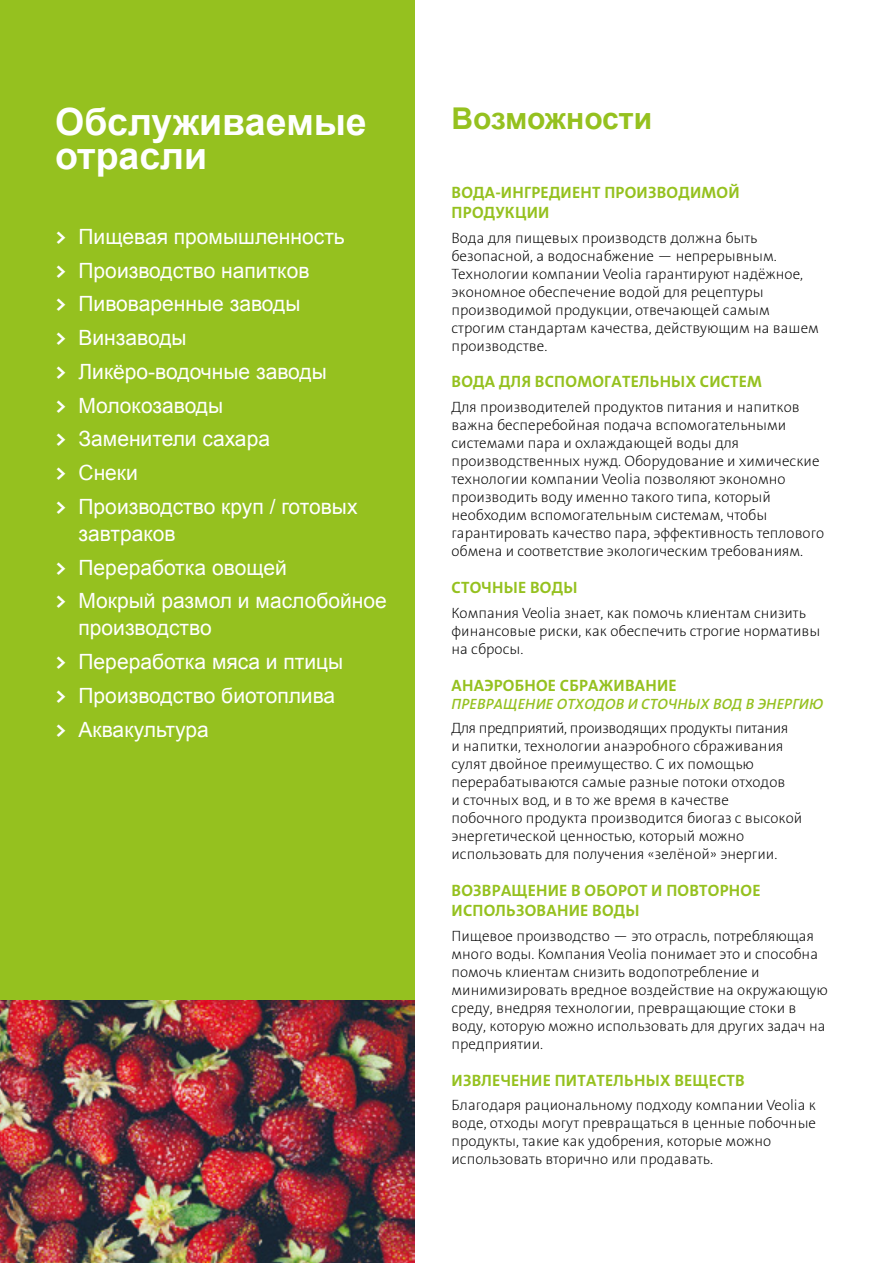
<style>
.page{position:relative;width:893px;height:1263px;background:#fff}
.page>*{position:absolute;margin:0;border:0;box-sizing:border-box;transform-origin:0 0}
.t1{font:700 37.5px/34.5px "Arial";color:#fff}
.t2{font:700 30px "Arial";letter-spacing:-.005em;color:#95c11f}
.t3{font:21px/33.8px "Arial";color:#fff}
.t4{font:16.5px/19.8px "The Sans Veolia W7 Bld";letter-spacing:.015em;color:#95c11f}
.t5{font:15px/18px "The Sans Veolia W2 Ex Lig";color:#000}
.t6{font:15px "The Sans Veolia W6 Se Bld It";letter-spacing:.015em;color:#95c11f}
.s1{font-family:"The Sans Veolia W7 Bld"}
</style>
<div class="page">
<div style="left:0;top:0;width:415px;height:1263px;background:#95c11f"></div>
<img style="left:0;top:1000px;width:415px;height:263px">
<h1 class="t1" style="left:55px;top:106px;width:313px">Обслуживаемые отрасли</h1>
<h3 class="t3" style="left:55px;top:220px;width:304px"><span class="s1">&gt;</span> Пищевая промышленность <span class="s1">&gt;</span> Производство напитков<br><span class="s1">&gt;</span> Пивоваренные заводы<br><span class="s1">&gt;</span> Винзаводы<br><span class="s1">&gt;</span> Ликёро-водочные заводы<br><span class="s1">&gt;</span> Молокозаводы<br><span class="s1">&gt;</span> Заменители сахара<br><span class="s1">&gt;</span> Снеки<br><span class="s1">&gt;</span> Производство круп / готовых</h3>
<h3 class="t3" style="left:55px;top:517px;width:333px;text-indent:23px">завтраков<br><span class="s1">&gt;</span> Переработка овощей<br><span class="s1">&gt;</span> Мокрый размол и маслобойное</h3>
<h3 class="t3" style="left:55px;top:611px;width:290px;text-indent:23px">производство<br><span class="s1">&gt;</span> Переработка мяса и птицы <span class="s1">&gt;</span> Производство биотоплива <span class="s1">&gt;</span> Аквакультура</h3>
<h2 class="t2" style="left:451px;top:99px;width:202px">Возможности</h2>
<p class="t4" style="left:452px;top:183px;width:289px">ВОДА-ИНГРЕДИЕНТ ПРОИЗВОДИМОЙ<br>ПРОДУКЦИИ</p>
<p class="t5" style="left:451px;top:229px;width:369px">Вода для пищевых производств должна быть безопасной, а водоснабжение — непрерывным.<br>Технологии компании Veolia гарантируют надёжное, экономное обеспечение водой для рецептуры производимой продукции, отвечающей самым строгим стандартам качества, действующим на вашем производстве.</p>
<p class="t4" style="left:452px;top:372px;width:312px">ВОДА ДЛЯ ВСПОМОГАТЕЛЬНЫХ СИСТЕМ</p>
<p class="t5" style="left:451px;top:398px;width:374px">Для производителей продуктов питания и напитков важна бесперебойная подача вспомогательными системами пара и охлаждающей воды для производственных нужд. Оборудование и химические технологии компании Veolia позволяют экономно производить воду именно такого типа, который необходим вспомогательным системам, чтобы гарантировать качество пара, эффективность теплового обмена и соответствие экологическим требованиям.</p>
<p class="t4" style="left:452px;top:578px;width:127px">СТОЧНЫЕ ВОДЫ</p>
<p class="t5" style="left:451px;top:604px;width:370px">Компания Veolia знает, как помочь клиентам снизить финансовые риски, как обеспечить строгие нормативы на сбросы.</p>
<p class="t4" style="left:452px;top:675px;width:227px">АНАЭРОБНОЕ СБРАЖИВАНИЕ</p>
<p class="t6" style="left:452px;top:694px;width:373px">ПРЕВРАЩЕНИЕ ОТХОДОВ И СТОЧНЫХ ВОД В ЭНЕРГИЮ</p>
<p class="t5" style="left:451px;top:719px;width:352px">Для предприятий, производящих продукты питания<br>и напитки, технологии анаэробного сбраживания сулят двойное преимущество. С их помощью перерабатываются самые разные потоки отходов<br>и сточных вод, и в то же время в качестве побочного продукта производится биогаз с высокой энергетической ценностью, который можно использовать для получения «зелёной» энергии.</p>
<p class="t4" style="left:452px;top:881px;width:310px">ВОЗВРАЩЕНИЕ В ОБОРОТ И ПОВТОРНОЕ<br>ИСПОЛЬЗОВАНИЕ ВОДЫ</p>
<p class="t5" style="left:451px;top:927px;width:378px">Пищевое производство — это отрасль, потребляющая много воды. Компания Veolia понимает это и способна помочь клиентам снизить водопотребление и минимизировать вредное воздействие на окружающую среду, внедряя технологии, превращающие стоки в воду, которую можно использовать для других задач на предприятии.</p>
<p class="t4" style="left:452px;top:1070px;width:295px">ИЗВЛЕЧЕНИЕ ПИТАТЕЛЬНЫХ ВЕЩЕСТВ</p>
<p class="t5" style="left:451px;top:1096px;width:366px">Благодаря рациональному подходу компании Veolia к воде, отходы могут превращаться в ценные побочные продукты, такие как удобрения, которые можно использовать вторично или продавать.</p>
</div>
